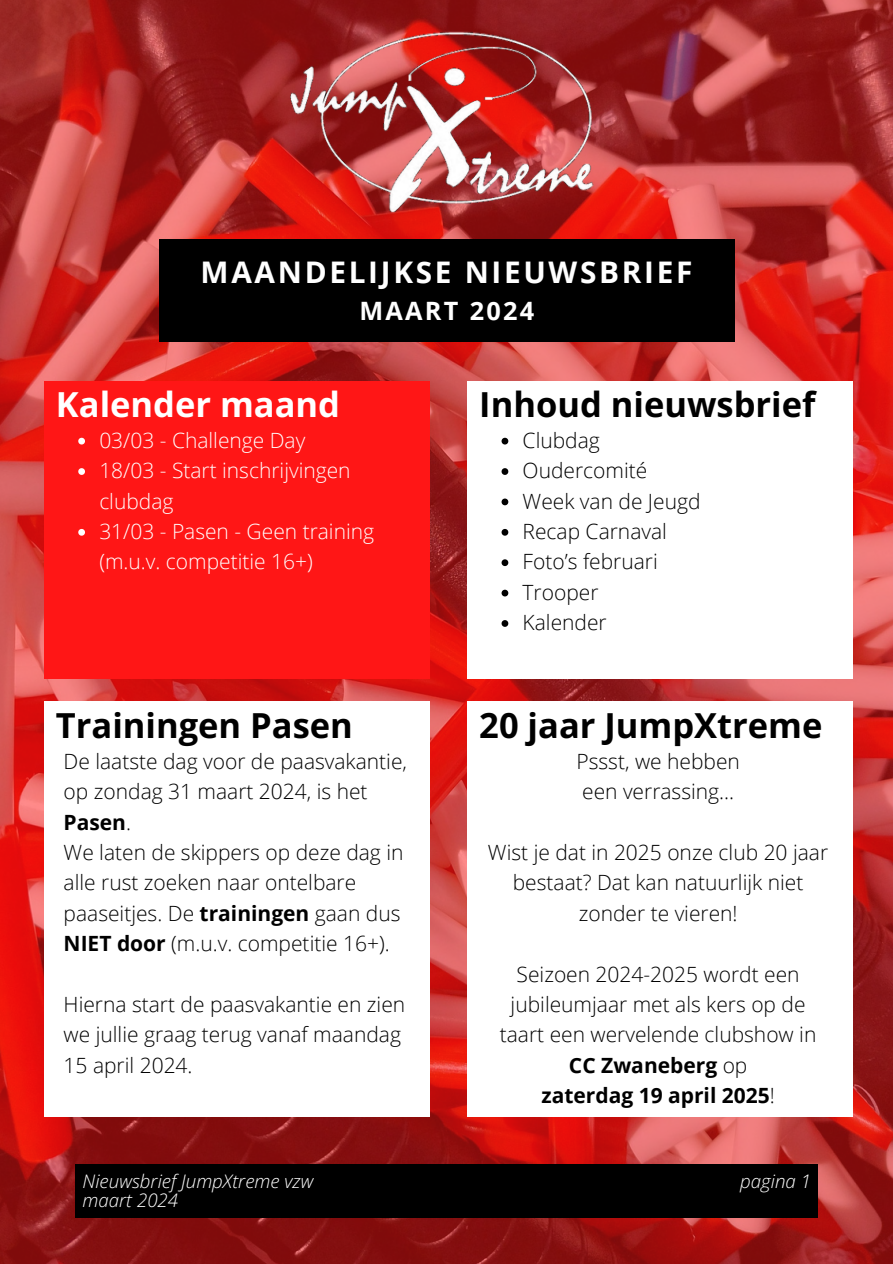
<style>
.page{position:relative;width:893px;height:1264px;background:#fff}
.page>*{position:absolute;margin:0;border:0;box-sizing:border-box;transform-origin:0 0}
.t1{font:700 34.5px "Open Sans";color:#000}
.t2{font:700 34.5px "Open Sans";color:#fff}
.t3{font:700 29.85px "Open Sans";letter-spacing:.09em;color:#fff}
.t4{font:700 25.35px "Open Sans";letter-spacing:.09em;color:#fff}
.t5{font:300 21px/30.3px "Open Sans";color:#000}
.t6{font:300 21px/30.3px "Open Sans";color:#fff}
.t7{font:italic 300 18.6px "Open Sans";color:#fff}
.s1{font-weight:700}
</style>
<div class="page">
<img style="left:0;top:0;width:892px;height:1263px">
<div style="left:44px;top:381px;width:385px;height:297px;background:#ff1616"></div>
<div style="left:75px;top:1163px;width:743px;height:54px;background:#000"></div>
<div style="left:159px;top:239px;width:575px;height:102px;background:#000"></div>
<img style="left:271px;top:26px;width:350px;height:190px">
<svg style="left:78px;top:438px;width:7px;height:6px"></svg>
<svg style="left:78px;top:468px;width:7px;height:7px"></svg>
<svg style="left:78px;top:529px;width:7px;height:6px"></svg>
<div style="left:467px;top:381px;width:385px;height:297px;background:#fff"></div>
<svg style="left:501px;top:438px;width:7px;height:6px"></svg>
<svg style="left:501px;top:468px;width:7px;height:7px"></svg>
<svg style="left:501px;top:498px;width:7px;height:7px"></svg>
<svg style="left:501px;top:529px;width:7px;height:6px"></svg>
<svg style="left:501px;top:559px;width:7px;height:7px"></svg>
<svg style="left:501px;top:589px;width:7px;height:7px"></svg>
<svg style="left:501px;top:620px;width:7px;height:7px"></svg>
<div style="left:44px;top:702px;width:385px;height:415px;background:#fff"></div>
<div style="left:467px;top:702px;width:385px;height:415px;background:#fff"></div>
<h2 class="t3" style="left:201px;top:251px;width:493px">MAANDELIJKSE NIEUWSBRIEF</h2>
<h2 class="t4" style="left:359px;top:293px;width:176px">MAART 2024</h2>
<p class="t2" style="left:56px;top:380px;width:285px">Kalender maand</p>
<h3 class="t1" style="left:479px;top:380px;width:337px">Inhoud nieuwsbrief</h3>
<p class="t6" style="left:99px;top:424px;width:207px">03/03 - Challenge Day</p>
<h1 class="t6" style="left:99px;top:455px;width:253px">18/03 - Start inschrijvingen clubdag</h1>
<p class="t6" style="left:99px;top:516px;width:276px">31/03 - Pasen - Geen training (m.u.v. competitie 16+)</p>
<p class="t5" style="left:522px;top:424px;width:79px">Clubdag</p>
<p class="t5" style="left:522px;top:455px;width:126px">Oudercomité</p>
<p class="t5" style="left:522px;top:485px;width:179px">Week van de Jeugd</p>
<p class="t5" style="left:522px;top:516px;width:146px">Recap Carnaval</p>
<p class="t5" style="left:522px;top:546px;width:137px">Foto’s februari</p>
<h1 class="t5" style="left:522px;top:576px;width:77px">Trooper</h1>
<h3 class="t5" style="left:522px;top:607px;width:86px">Kalender</h3>
<h3 class="t1" style="left:56px;top:701px;width:298px">Trainingen Pasen</h3>
<p class="t1" style="left:479px;top:701px;width:344px">20 jaar JumpXtreme</p>
<h1 class="t5" style="left:64px;top:745px;width:345px">De laatste dag voor de paasvakantie, op zondag 31 maart 2024, is het<br><span class="s1">Pasen</span>.<br>We laten de skippers op deze dag in alle rust zoeken naar ontelbare paaseitjes. De <span class="s1">trainingen</span> gaan dus<br><span class="s1">NIET door</span> (m.u.v. competitie 16+).</h1>
<h3 class="t5" style="left:64px;top:988px;width:343px">Hierna start de paasvakantie en zien we jullie graag terug vanaf maandag<br>15 april 2024.</h3>
<h3 class="t5" style="left:576px;top:745px;width:165px">Pssst, we hebben een verrassing...</h3>
<p class="t5" style="left:488px;top:836px;width:341px;text-align:center">Wist je dat in 2025 onze club 20 jaar bestaat? Dat kan natuurlijk niet zonder te vieren!</p>
<p class="t5" style="left:500px;top:958px;width:318px;text-align:center">Seizoen 2024-2025 wordt een jubileumjaar met als kers op de taart een wervelende clubshow in<br><span class="s1">CC Zwaneberg</span> op<br><span class="s1">zaterdag 19 april 2025</span>!</p>
<h1 class="t7" style="left:83px;top:1168px;width:232px">Nieuwsbrief JumpXtreme vzw</h1>
<p class="t7" style="left:83px;top:1187px;width:97px">maart 2024</p>
<p class="t7" style="left:740px;top:1168px;width:72px">pagina 1</p>
</div>
